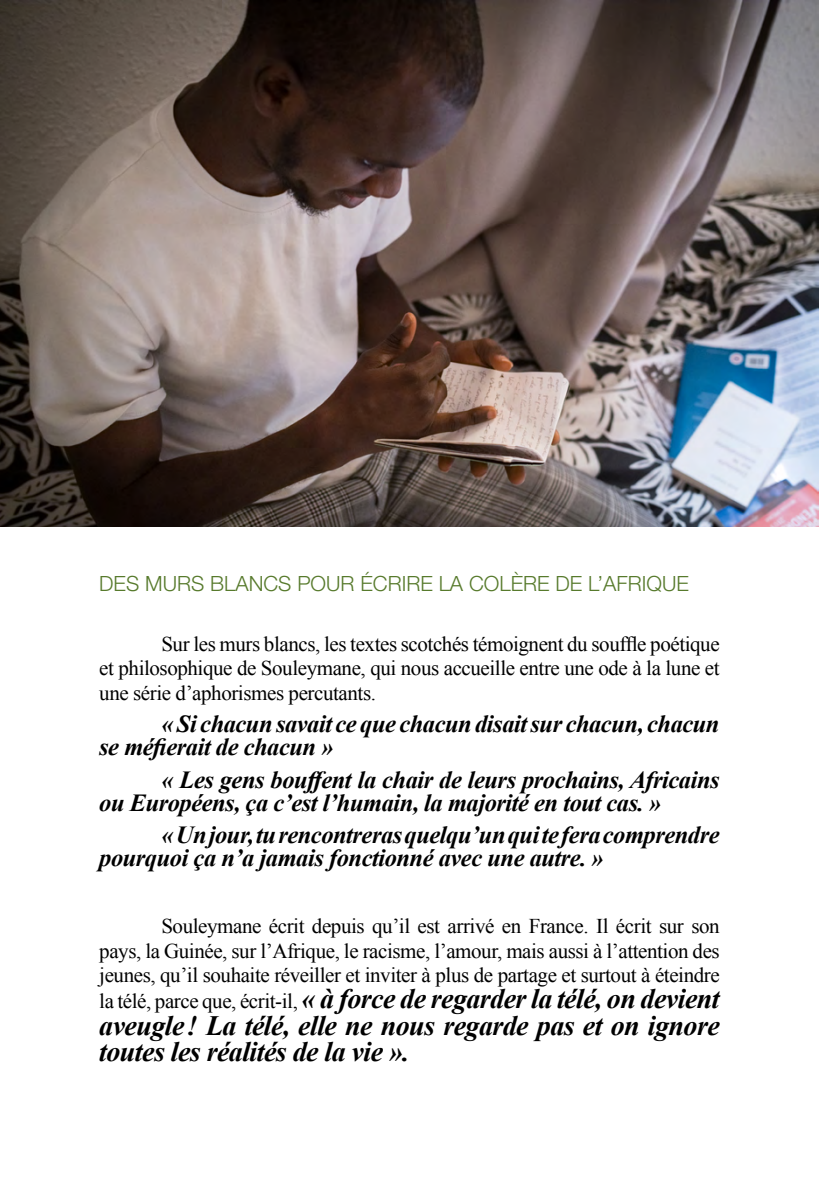
<style>
.page{position:relative;width:819px;height:1191px;background:#fff}
.page>*{position:absolute;margin:0;border:0;box-sizing:border-box;transform-origin:0 0}
.t1{font:italic 700 28px/26.2px "Times New Roman";letter-spacing:-.02em;color:#000;text-align:justify}
.t2{font:italic 700 24.5px/22.8px "Times New Roman";letter-spacing:-.02em;color:#000}
.t3{font:21px/24.5px "Times New Roman";letter-spacing:-.02em;color:#000;text-align:justify}
.t4{font:300 21px "Helvetica Neue LT Std";color:#577a2c}
.s1{font-weight:400;font-style:normal;font-size:21px}
</style>
<div class="page">
<img style="left:0;top:0;width:819px;height:527px">
<p class="t4" style="left:99px;top:571px;width:591px">DES MURS BLANCS POUR ÉCRIRE LA COLÈRE DE L’AFRIQUE</p>
<p class="t3" style="left:99px;top:631px;width:622px;text-indent:62px">Sur les murs blancs, les textes scotchés témoignent du souffle poétique et philosophique de Souleymane, qui nous accueille entre une ode à la lune et une série d’aphorismes percutants.</p>
<p class="t2" style="left:99px;top:713px;width:621px;text-indent:62px">« Si chacun savait ce que chacun disait sur chacun, chacun se méfierait de chacun »</p>
<p class="t2" style="left:99px;top:768px;width:622px;text-indent:62px">« Les gens bouffent la chair de leurs prochains, Africains ou Européens, ça c’est l’humain, la majorité en tout cas. »</p>
<p class="t2" style="left:99px;top:823px;width:622px;text-indent:62px">« Un jour, tu rencontreras quelqu’un qui te fera comprendre pourquoi ça n’a jamais fonctionné avec une autre. »</p>
<p class="t3" style="left:99px;top:913px;width:622px;text-indent:62px">Souleymane écrit depuis qu’il est arrivé en France. Il écrit sur son pays, la Guinée, sur l’Afrique, le racisme, l’amour, mais aussi à l’attention des jeunes, qu’il souhaite réveiller et inviter à plus de partage et surtout à éteindre</p>
<h1 class="t1" style="left:99px;top:986px;width:622px"><span class="s1">la télé, parce que, écrit-il,</span> « à force de regarder la télé, on devient aveugle! La télé, elle ne nous regarde pas et on ignore toutes les réalités de la vie ».</h1>
</div>
